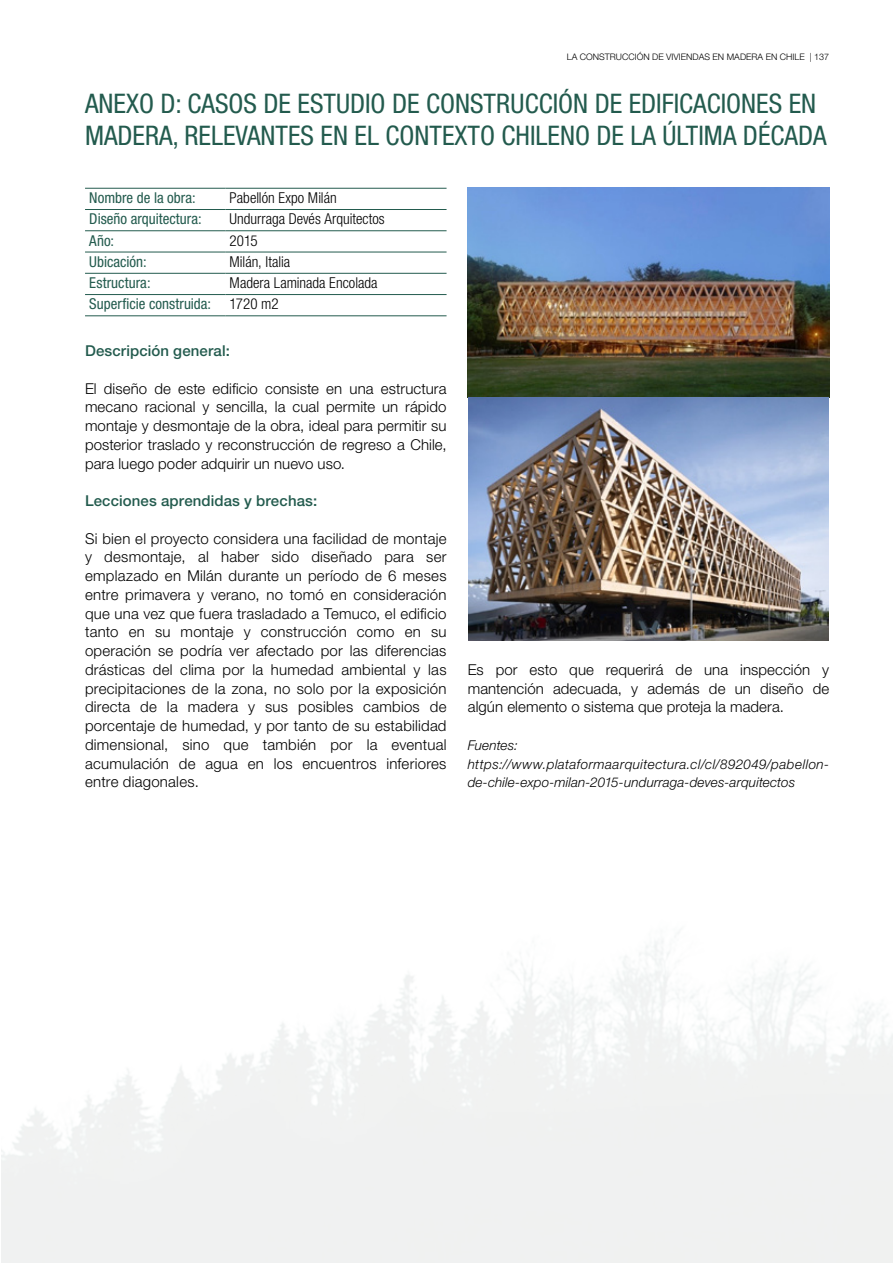
<style>
.page{position:relative;width:893px;height:1263px;background:#fff}
.page>*{position:absolute;margin:0;border:0;box-sizing:border-box;transform-origin:0 0}
.t1{font:condensed 27px/32.4px "Helvetica Neue LT Std";color:#235b4e}
.t2{font:300 15px/18.8px "Helvetica Neue LT Std";letter-spacing:.005em;color:#000;text-align:justify}
.t3{font:300 condensed 15px/21.3px "Helvetica Neue LT Std";color:#000}
.t4{font:condensed 15px "Helvetica Neue LT Std";color:#235b4e}
.t5{font:500 15px "Helvetica Neue LT Std";letter-spacing:.01em;color:#235b4e}
.t6{font:italic 300 13.5px/18.8px "Helvetica Neue LT Std";letter-spacing:.015em;color:#000}
.t7{font:300 9px "Helvetica Neue LT Std";color:#000}
.s1{font-weight:400;color:#235b4e}
</style>
<div class="page">
<img style="left:468px;top:187px;width:361px;height:453px">
<hr style="left:85px;top:188px;width:140px;height:1px;background:#235b4e">
<hr style="left:225px;top:188px;width:222px;height:1px;background:#235b4e">
<hr style="left:85px;top:209px;width:140px;height:1px;background:#235b4e">
<hr style="left:225px;top:209px;width:222px;height:1px;background:#235b4e">
<hr style="left:85px;top:230px;width:140px;height:1px;background:#235b4e">
<hr style="left:225px;top:230px;width:222px;height:1px;background:#235b4e">
<hr style="left:85px;top:252px;width:140px;height:1px;background:#235b4e">
<hr style="left:225px;top:252px;width:222px;height:1px;background:#235b4e">
<hr style="left:85px;top:273px;width:140px;height:1px;background:#235b4e">
<hr style="left:225px;top:273px;width:222px;height:1px;background:#235b4e">
<hr style="left:85px;top:294px;width:140px;height:1px;background:#235b4e">
<hr style="left:225px;top:294px;width:222px;height:1px;background:#235b4e">
<hr style="left:85px;top:316px;width:140px;height:1px;background:#235b4e">
<hr style="left:225px;top:316px;width:222px;height:1px;background:#235b4e">
<p class="t7" style="left:567px;top:51px;width:264px">LA CONSTRUCCIÓN DE VIVIENDAS EN MADERA EN CHILE | 137</p>
<h1 class="t1" style="left:85px;top:87px;width:743px">ANEXO D: CASOS DE ESTUDIO DE CONSTRUCCIÓN DE EDIFICACIONES EN<br>MADERA, RELEVANTES EN EL CONTEXTO CHILENO DE LA ÚLTIMA DÉCADA</h1>
<p class="t4" style="left:89px;top:189px;width:108px">Nombre de la obra:</p>
<p class="t3" style="left:230px;top:187px;width:109px">Pabellón Expo Milán</p>
<p class="t4" style="left:89px;top:210px;width:114px">Diseño arquitectura:</p>
<p class="t3" style="left:230px;top:208px;width:157px">Undurraga Devés Arquitectos</p>
<p class="t4" style="left:89px;top:232px;width:26px">Año:</p>
<p class="t3" style="left:230px;top:230px;width:30px">2015</p>
<p class="t4" style="left:89px;top:253px;width:59px">Ubicación:</p>
<p class="t3" style="left:230px;top:251px;width:62px">Milán, Italia</p>
<p class="t4" style="left:89px;top:274px;width:63px">Estructura:</p>
<p class="t3" style="left:89px;top:272px;width:290px;text-indent:140px">Madera Laminada Encolada<br><span class="s1">Superficie construida:</span> 1720 m2</p>
<p class="t5" style="left:85px;top:342px;width:146px">Descripción general:</p>
<p class="t2" style="left:85px;top:378px;width:363px">El diseño de este edificio consiste en una estructura mecano racional y sencilla, la cual permite un rápido montaje y desmontaje de la obra, ideal para permitir su posterior traslado y reconstrucción de regreso a Chile, para luego poder adquirir un nuevo uso.</p>
<p class="t5" style="left:85px;top:492px;width:234px">Lecciones aprendidas y brechas:</p>
<p class="t2" style="left:85px;top:528px;width:363px">Si bien el proyecto considera una facilidad de montaje y desmontaje, al haber sido diseñado para ser emplazado en Milán durante un período de 6 meses entre primavera y verano, no tomó en consideración que una vez que fuera trasladado a Temuco, el edificio tanto en su montaje y construcción como en su operación se podría ver afectado por las diferencias drásticas del clima por la humedad ambiental y las precipitaciones de la zona, no solo por la exposición directa de la madera y sus posibles cambios de porcentaje de humedad, y por tanto de su estabilidad dimensional, sino que también por la eventual acumulación de agua en los encuentros inferiores entre diagonales.</p>
<p class="t2" style="left:468px;top:660px;width:363px">Es por esto que requerirá de una inspección y mantención adecuada, y además de un diseño de algún elemento o sistema que proteja la madera.</p>
<p class="t6" style="left:468px;top:735px;width:363px">Fuentes: https://www.plataformaarquitectura.cl/cl/892049/pabellon&shy;de-chile-expo-milan-2015-undurraga-deves-arquitectos</p>
</div>
